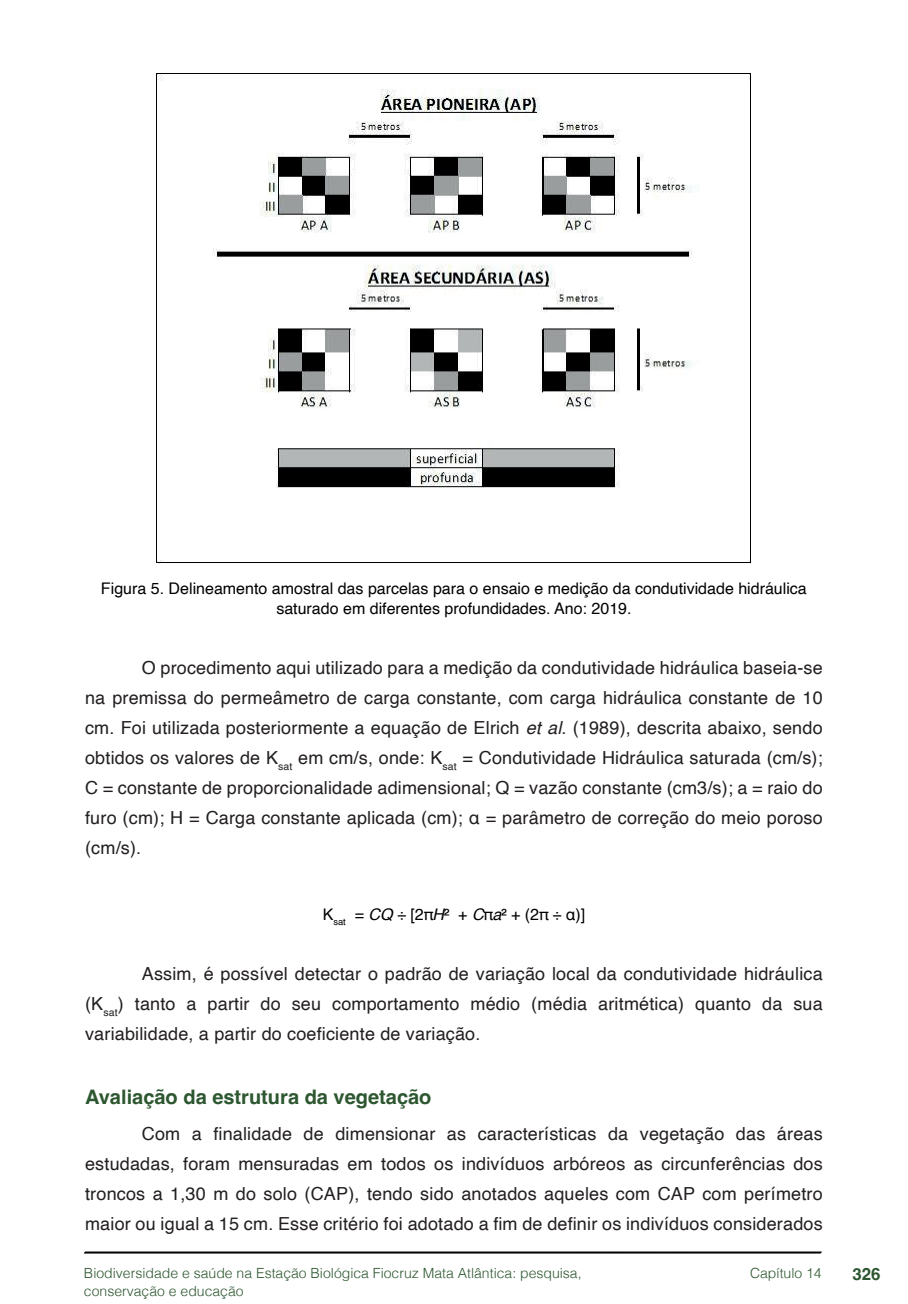
<style>
.page{position:relative;width:908px;height:1304px;background:#fff}
.page>*{position:absolute;margin:0;border:0;box-sizing:border-box;transform-origin:0 0}
.t1{font:700 20px "Helvetica";color:#2d5730}
.t2{font:18px/30px "Helvetica";letter-spacing:.01em;color:#231f20;text-align:justify}
.t3{font:700 16.8px "Helvetica";color:#2d5730}
.t4{font:16px/19.2px "Helvetica";color:#000;text-align:center}
.t5{font:300 14px/18px "Helvetica";color:#2d5730}
.s1{font-style:italic}
</style>
<div class="page">
<svg style="left:84px;top:1251px;width:737px;height:3px;background:#515151"></svg>
<img style="left:156px;top:74px;width:595px;height:490px">
<p class="t4" style="left:101px;top:580px;width:707px">Figura 5. Delineamento amostral das parcelas para o ensaio e medição da condutividade hidráulica saturado em diferentes profundidades. Ano: 2019.</p>
<p class="t2" style="left:85px;top:653px;width:738px;text-indent:57px">O procedimento aqui utilizado para a medição da condutividade hidráulica baseia-se na premissa do permeâmetro de carga constante, com carga hidráulica constante de 10 cm. Foi utilizada posteriormente a equação de Elrich <span class="s1">et al</span>. (1989), descrita abaixo, sendo obtidos os valores de K<sub>sat</sub> em cm/s, onde: K<sub>sat</sub> = Condutividade Hidráulica saturada (cm/s); C = constante de proporcionalidade adimensional; Q = vazão constante (cm3/s); a = raio do furo (cm); H = Carga constante aplicada (cm); α = parâmetro de correção do meio poroso (cm/s).</p>
<p class="t4" style="left:322px;top:905px;width:264px">K<sub>sat</sub> = <span class="s1">CQ</span> ÷ [2π<span class="s1">H</span>² + <span class="s1">C</span>π<span class="s1">a</span>² + (2π ÷ α)]</p>
<p class="t2" style="left:85px;top:959px;width:738px;text-indent:57px">Assim, é possível detectar o padrão de variação local da condutividade hidráulica (K<sub>sat</sub>) tanto a partir do seu comportamento médio (média aritmética) quanto da sua variabilidade, a partir do coeficiente de variação.</p>
<p class="t1" style="left:85px;top:1085px;width:348px">Avaliação da estrutura da vegetação</p>
<p class="t2" style="left:85px;top:1119px;width:738px;text-indent:57px">Com a finalidade de dimensionar as características da vegetação das áreas estudadas, foram mensuradas em todos os indivíduos arbóreos as circunferências dos troncos a 1,30 m do solo (CAP), tendo sido anotados aqueles com CAP com perímetro maior ou igual a 15 cm. Esse critério foi adotado a fim de definir os indivíduos considerados</p>
<p class="t5" style="left:84px;top:1263px;width:499px">Biodiversidade e saúde na Estação Biológica Fiocruz Mata Atlântica: pesquisa, conservação e educação</p>
<p class="t5" style="left:749px;top:1263px;width:73px">Capítulo 14</p>
<p class="t3" style="left:851px;top:1264px;width:30px">326</p>
</div>
